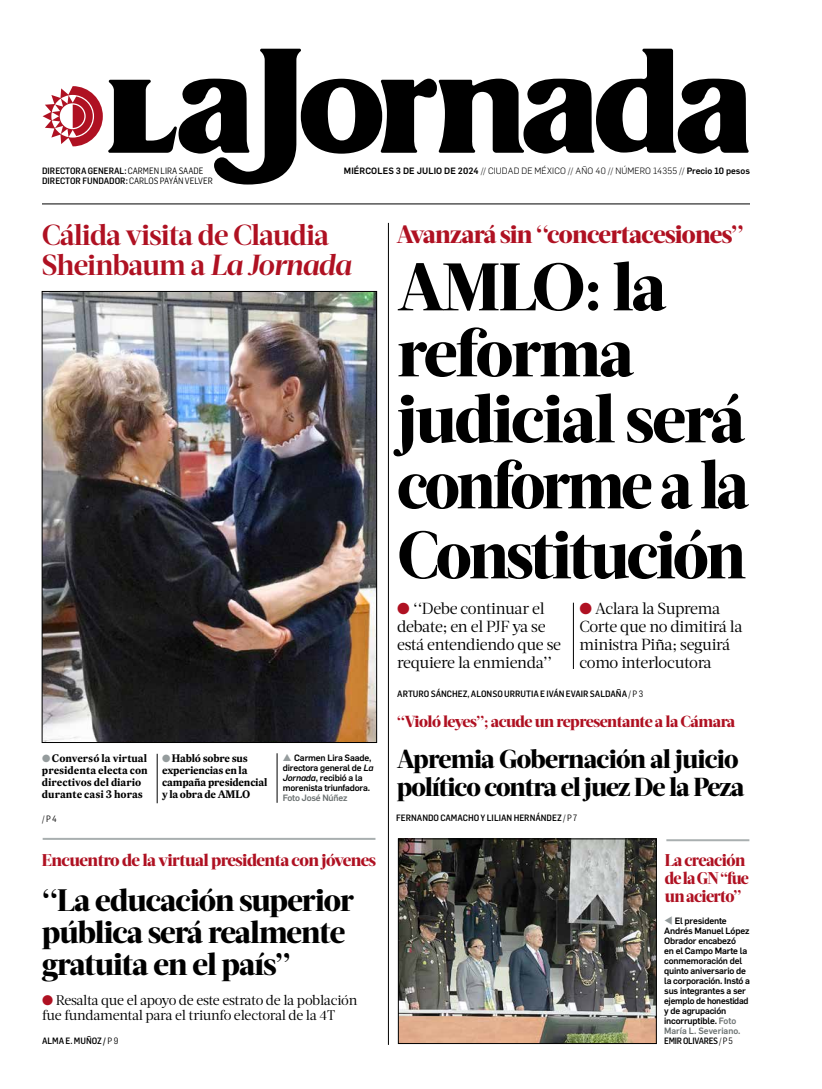
<style>
.page{position:relative;width:822px;height:1089px;background:#fff}
.page>*{position:absolute;margin:0;border:0;box-sizing:border-box;transform-origin:0 0}
.t1{font:800 67px/67px "Acta Headline";letter-spacing:-.04em;color:#000}
.t2{font:800 31px/32px "Acta Headline";letter-spacing:-.03em;color:#000}
.t3{font:700 29px/30px "Acta Headline";letter-spacing:-.035em;color:#af1122}
.t4{font:800 26px/28px "Acta Headline";letter-spacing:-.035em;color:#000}
.t5{font:800 25px "Acta Headline";letter-spacing:-.03em;color:#af1122}
.t6{font:800 17px "Acta Headline";letter-spacing:-.03em;color:#af1122}
.t7{font:800 17px/18px "Acta Headline";letter-spacing:-.03em;color:#af1122;scale:.96 1}
.t8{font:16px/18px "Acta Deck";letter-spacing:-.025em;color:#000}
.t9{font:800 16px "Acta Headline";letter-spacing:-.03em;color:#af1122}
.t10{font:14px/15px "Acta Deck";letter-spacing:-.02em;color:#000}
.t11{font:700 11px/12px "Expresso Tx";color:#000}
.t12{font:700 11px/12px "Expresso Tx";letter-spacing:-.02em;color:#000}
.t13{font:500 9px/10px "Flama";letter-spacing:-.02em;color:#000}
.t14{font:500 9px "Flama Semicond";color:#000}
.t15{font:300 9px "Flama";letter-spacing:.015em;color:#000}
.t16{font:500 9px "Flama Semicond";letter-spacing:-.035em;color:#000}
.t17{font:500 9px "Flama";letter-spacing:-.025em;color:#6d7373}
.t18{font:9px "Flama Semicond";color:#000}
.s1{font-weight:400}
.s2{font-weight:500}
.s3{font-style:italic}
.s4{color:#959c9d}
.s5{color:#af1122}
.s6{color:#6d7373}
</style>
<div class="page">
<svg style="left:43px;top:49px;width:706px;height:136px"></svg>
<hr style="left:42px;top:204px;width:708px;height:1px;background:#000">
<hr style="left:388px;top:223px;width:1px;height:822px;background:#000">
<hr style="left:43px;top:838px;width:332px;height:2px;background:#a9afb0">
<hr style="left:666px;top:839px;width:83px;height:2px;background:#a9afb0">
<hr style="left:573px;top:603px;width:1px;height:66px;background:#000">
<img style="left:400px;top:841px;width:255px;height:201px">
<div style="left:398px;top:839px;width:259px;height:205px;border:1px solid #000"></div>
<hr style="left:157px;top:754px;width:1px;height:49px;background:#000">
<hr style="left:277px;top:753px;width:1px;height:50px;background:#000">
<img style="left:44px;top:293px;width:331px;height:448px">
<div style="left:42px;top:291px;width:335px;height:452px;border:1px solid #000"></div>
<p class="t14" style="left:42px;top:165px;width:163px">DIRECTORA GENERAL: <span class="s1">CARMEN LIRA SAADE</span></p>
<p class="t15" style="left:344px;top:164px;width:408px"><span class="s2">miércoles 3 de julio de 2024</span> // CIUDAD DE MÉXICO // AÑO 40 // NÚM ERO 14355 // <span class="s2">Precio 10 pesos</span></p>
<p class="t14" style="left:42px;top:175px;width:172px">DIRECTOR FUNDADOR: <span class="s1">CARLOS PAYÁN VELVER</span></p>
<h3 class="t3" style="left:42px;top:220px;width:311px">Cálida visita de Claudia<br>Sheinbaum a <span class="s3">La Jornada</span></h3>
<p class="t11" style="left:42px;top:752px;width:107px"><span class="s4">●</span> Conversó la virtual presidenta electa con directivos del diario durante casi 3 horas</p>
<p class="t12" style="left:162px;top:752px;width:107px"><span class="s4">●</span> Habló sobre sus experiencias en la campaña presidencial y la obra de AMLO</p>
<p class="t18" style="left:42px;top:813px;width:16px">/ P 4</p>
<p class="t13" style="left:283px;top:752px;width:92px"><span class="s4">▲</span> Carmen Lira Saade, directora general de <span class="s3">La<br>Jornada</span>, recibió a la morenista triunfadora.</p>
<p class="t17" style="left:283px;top:791px;width:66px">Foto José Núñez</p>
<h3 class="t6" style="left:42px;top:850px;width:336px">Encuentro de la virtual presidenta con jóvenes</h3>
<h2 class="t2" style="left:42px;top:884px;width:314px">‘‘La educación superior pública será realmente gratuita en el país’’</h2>
<h3 class="t10" style="left:42px;top:993px;width:317px"><span class="s5">●</span> Resalta que el apoyo de este estrato de la población fue fundamental para el triunfo electoral de la 4T</h3>
<p class="t14" style="left:42px;top:1035px;width:78px">ALMA E. MUÑOZ / <span class="s1">P 9</span></p>
<h3 class="t5" style="left:397px;top:219px;width:349px">Avanzará sin ‘‘concertacesiones’’</h3>
<h1 class="t1" style="left:397px;top:254px;width:353px">AMLO: la reforma judicial será conforme a la<br>Constitución</h1>
<h3 class="t8" style="left:397px;top:600px;width:166px"><span class="s5">●</span> ‘‘Debe continuar el debate; en el PJF ya se está entendiendo que se requiere la enmienda’’</h3>
<h3 class="t8" style="left:580px;top:600px;width:165px"><span class="s5">●</span> Aclara la Suprema<br>Corte que no dimitirá la ministra Piña; seguirá como interlocutora</h3>
<p class="t14" style="left:397px;top:688px;width:247px">ARTURO SÁNCHEZ, ALONSO URRUTIA E IVÁN EVAIR SALDAÑA <span class="s1">/ P 3</span></p>
<h3 class="t9" style="left:397px;top:712px;width:340px">‘‘Violó leyes’’; acude un representante a la Cámara</h3>
<h3 class="t4" style="left:397px;top:745px;width:350px">Apremia Gobernación al juicio político contra el juez De la Peza</h3>
<p class="t14" style="left:396px;top:812px;width:183px">FERNANDO CAMACHO Y LILIAN HERNÁNDEZ <span class="s1">/ P 7</span></p>
<h3 class="t7" style="left:665px;top:851px;width:89px">La creación de la GN ‘‘fue un acierto’’</h3>
<p class="t13" style="left:664px;top:915px;width:87px"><span class="s4">▼</span> El presidente<br>Andrés Manuel López<br>Obrador encabezó<br>en el Campo Marte la conmemoración del quinto aniversario de la corporación. Instó a sus integrantes a ser ejemplo de honestidad y de agrupación incorruptible. <span class="s6">Foto<br>María L. Severiano.</span></p>
<p class="t16" style="left:664px;top:1035px;width:70px">EMIR OLIVARES <span class="s1">/ P 5</span></p>
</div>
